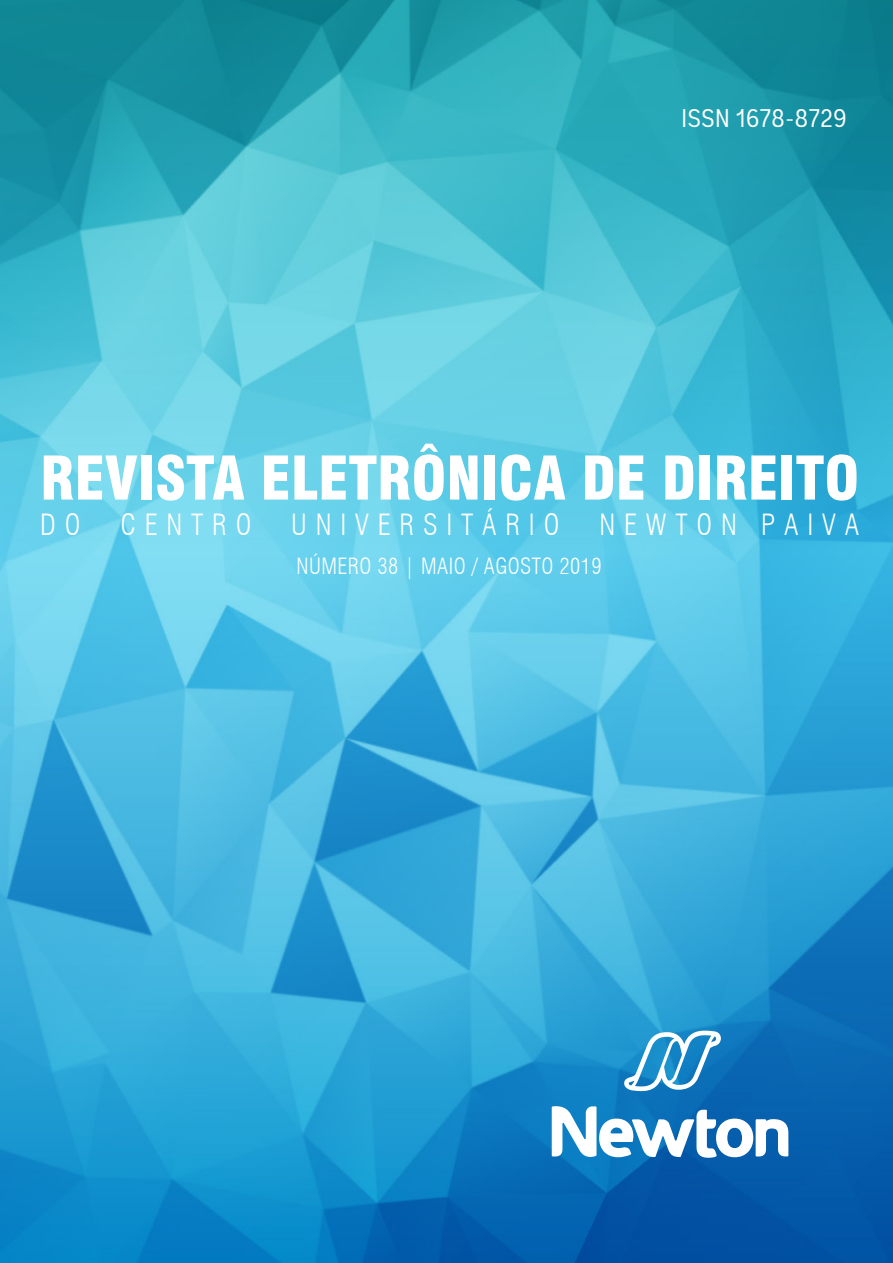
<style>
.page{position:relative;width:893px;height:1263px;background:#fff}
.page>*{position:absolute;margin:0;border:0;box-sizing:border-box;transform-origin:0 0}
.TITULO{font:900 condensed 58.65px "Swiss 721 BT";color:#fff}
.t1{font:300 condensed 28.5px "Swiss 721 BT";letter-spacing:.31em;color:#fff}
.t2{font:condensed 25.5px "Andes";letter-spacing:.025em;color:#fff}
.t3{font:300 condensed 21.9px "Swiss 721 BT";letter-spacing:.02em;color:#fff}
</style>
<div class="page">
<img style="left:0;top:0;width:893px;height:1263px">
<svg style="left:552px;top:1104px;width:236px;height:54px"></svg>
<svg style="left:624px;top:1031px;width:97px;height:60px"></svg>
<p class="t2" style="left:681px;top:102px;width:167px">ISSN 1678-8729</p>
<p class="TITULO" style="left:40px;top:443px;width:821px">REVISTA ELETRÔNICA DE DIREITO</p>
<p class="t1" style="left:40px;top:508px;width:42px">D O</p>
<p class="t1" style="left:120px;top:508px;width:132px">CENTRO</p>
<p class="t1" style="left:291px;top:508px;width:270px">UNIVERSITÁRIO</p>
<p class="t1" style="left:599px;top:508px;width:261px">NEWTON PAIVA</p>
<p class="t3" style="left:297px;top:552px;width:307px">NÚMERO 38 | MAIO / AGOSTO 2019</p>
</div>
